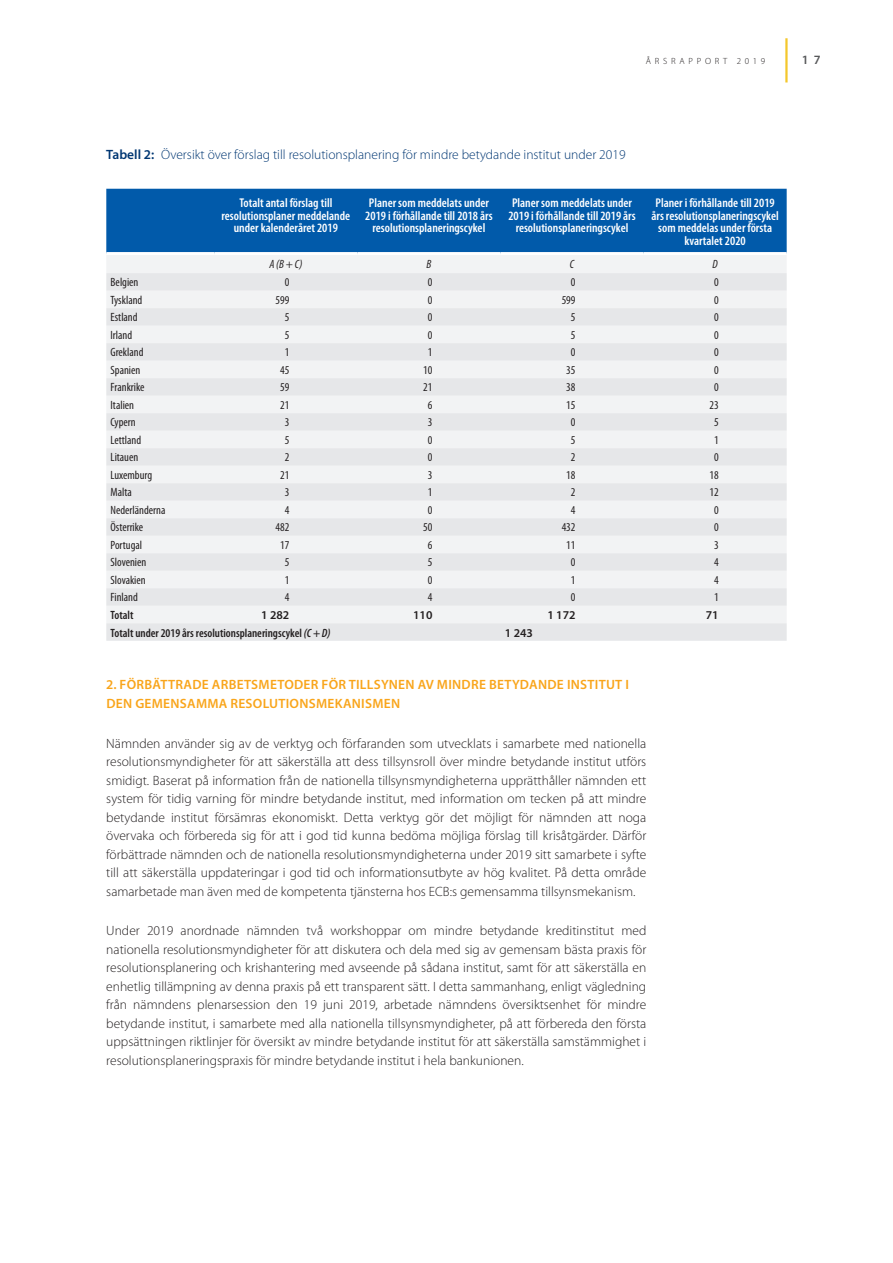
<style>
.page{position:relative;width:893px;height:1263px;background:#fff}
.page>*{position:absolute;margin:0;border:0;box-sizing:border-box;transform-origin:0 0}
.body{font:300 13.5px/18.5px "Myriad Pro";color:#231f20;text-align:justify}
.subhead_1{font:600 13.5px/18.8px "Myriad Pro";letter-spacing:.02em;color:#f9a51b}
.t1{font:300 13.5px "Myriad Pro";color:#013773}
.header_white_center{font:600 condensed 12.75px/12.8px "Myriad Pro";color:#fff;text-align:center}
.t2{font:600 12.75px "Myriad Pro";color:#57585a}
.table_left{font:condensed 12px "Myriad Pro";color:#231f20}
.table_right{font:condensed 12px "Myriad Pro";color:#231f20}
.table_left_totals{font:600 condensed 12px "Myriad Pro";color:#231f20}
.table_right_totals{font:600 12px "Myriad Pro";color:#231f20}
.table_center{font:italic condensed 12px "Myriad Pro";color:#231f20}
.table_left-2{font:600 12px "Myriad Pro";color:#231f20}
.t3{font:300 9px "Myriad Pro";letter-spacing:.42em;color:#231f20}
.s1{font-weight:600}
.s2{font-style:italic}
</style>
<div class="page">
<hr style="left:785px;top:38px;width:3px;height:44px;background:#f4c72c">
<div style="left:106px;top:189px;width:681px;height:63px;background:#015aaa"></div>
<div style="left:107px;top:255px;width:679px;height:18px;background:#f2f3f4"></div>
<div style="left:106px;top:273px;width:681px;height:368px;background:#eaebed"></div>
<p class="t3" style="left:646px;top:56px;width:121px">ÅRSRAPPORT 2019</p>
<p class="t2" style="left:802px;top:53px;width:20px">1 7</p>
<p class="t1" style="left:106px;top:147px;width:521px"><span class="s1">Tabell 2:</span> Översikt över förslag till resolutionsplanering för mindre betydande institut under 2019</p>
<p class="header_white_center" style="left:221px;top:196px;width:130px">Totalt antal förslag till resolutionsplaner meddelande under kalenderåret 2019</p>
<p class="header_white_center" style="left:365px;top:196px;width:129px">Planer som meddelats under<br>2019 i förhållande till 2018 års resolutionsplaneringscykel</p>
<p class="header_white_center" style="left:508px;top:196px;width:129px">Planer som meddelats under<br>2019 i förhållande till 2019 års resolutionsplaneringscykel</p>
<p class="header_white_center" style="left:651px;top:196px;width:129px">Planer i förhållande till 2019 års resolutionsplaneringscykel som meddelas under första kvartalet 2020</p>
<p class="table_center" style="left:269px;top:257px;width:35px">A (B + C)</p>
<p class="table_center" style="left:426px;top:257px;width:6px">B</p>
<p class="table_center" style="left:570px;top:257px;width:6px">C</p>
<p class="table_center" style="left:712px;top:257px;width:7px">D</p>
<p class="table_left" style="left:111px;top:276px;width:29px">Belgien</p>
<p class="table_right" style="left:285px;top:276px;width:6px">0</p>
<p class="table_right" style="left:428px;top:276px;width:6px">0</p>
<p class="table_right" style="left:571px;top:276px;width:6px">0</p>
<p class="table_right" style="left:714px;top:276px;width:6px">0</p>
<p class="table_left" style="left:111px;top:293px;width:33px">Tyskland</p>
<p class="table_right" style="left:276px;top:293px;width:15px">599</p>
<p class="table_right" style="left:428px;top:293px;width:6px">0</p>
<p class="table_right" style="left:562px;top:293px;width:15px">599</p>
<p class="table_right" style="left:714px;top:293px;width:6px">0</p>
<p class="table_left" style="left:111px;top:311px;width:29px">Estland</p>
<p class="table_right" style="left:285px;top:311px;width:6px">5</p>
<p class="table_right" style="left:428px;top:311px;width:6px">0</p>
<p class="table_right" style="left:571px;top:311px;width:6px">5</p>
<p class="table_right" style="left:714px;top:311px;width:6px">0</p>
<p class="table_left" style="left:111px;top:328px;width:23px">Irland</p>
<p class="table_right" style="left:285px;top:328px;width:6px">5</p>
<p class="table_right" style="left:428px;top:328px;width:6px">0</p>
<p class="table_right" style="left:571px;top:328px;width:6px">5</p>
<p class="table_right" style="left:714px;top:328px;width:6px">0</p>
<p class="table_left" style="left:111px;top:346px;width:34px">Grekland</p>
<p class="table_right" style="left:285px;top:346px;width:6px">1</p>
<p class="table_right" style="left:428px;top:346px;width:6px">1</p>
<p class="table_right" style="left:571px;top:346px;width:6px">0</p>
<p class="table_right" style="left:714px;top:346px;width:6px">0</p>
<p class="table_left" style="left:111px;top:363px;width:31px">Spanien</p>
<p class="table_right" style="left:280px;top:363px;width:11px">45</p>
<p class="table_right" style="left:423px;top:363px;width:11px">10</p>
<p class="table_right" style="left:566px;top:363px;width:11px">35</p>
<p class="table_right" style="left:714px;top:363px;width:6px">0</p>
<p class="table_left" style="left:111px;top:381px;width:35px">Frankrike</p>
<p class="table_right" style="left:280px;top:381px;width:11px">59</p>
<p class="table_right" style="left:423px;top:381px;width:11px">21</p>
<p class="table_right" style="left:566px;top:381px;width:11px">38</p>
<p class="table_right" style="left:714px;top:381px;width:6px">0</p>
<p class="table_left" style="left:111px;top:398px;width:25px">Italien</p>
<p class="table_right" style="left:280px;top:398px;width:11px">21</p>
<p class="table_right" style="left:428px;top:398px;width:6px">6</p>
<p class="table_right" style="left:566px;top:398px;width:11px">15</p>
<p class="table_right" style="left:709px;top:398px;width:11px">23</p>
<p class="table_left" style="left:111px;top:416px;width:27px">Cypern</p>
<p class="table_right" style="left:285px;top:416px;width:6px">3</p>
<p class="table_right" style="left:428px;top:416px;width:6px">3</p>
<p class="table_right" style="left:571px;top:416px;width:6px">0</p>
<p class="table_right" style="left:714px;top:416px;width:6px">5</p>
<p class="table_left" style="left:111px;top:433px;width:32px">Lettland</p>
<p class="table_right" style="left:285px;top:433px;width:6px">5</p>
<p class="table_right" style="left:428px;top:433px;width:6px">0</p>
<p class="table_right" style="left:571px;top:433px;width:6px">5</p>
<p class="table_right" style="left:714px;top:433px;width:6px">1</p>
<p class="table_left" style="left:111px;top:451px;width:29px">Litauen</p>
<p class="table_right" style="left:285px;top:451px;width:6px">2</p>
<p class="table_right" style="left:428px;top:451px;width:6px">0</p>
<p class="table_right" style="left:571px;top:451px;width:6px">2</p>
<p class="table_right" style="left:714px;top:451px;width:6px">0</p>
<p class="table_left" style="left:111px;top:468px;width:43px">Luxemburg</p>
<p class="table_right" style="left:280px;top:468px;width:11px">21</p>
<p class="table_right" style="left:428px;top:468px;width:6px">3</p>
<p class="table_right" style="left:566px;top:468px;width:11px">18</p>
<p class="table_right" style="left:709px;top:468px;width:11px">18</p>
<p class="table_left" style="left:111px;top:486px;width:23px">Malta</p>
<p class="table_right" style="left:285px;top:486px;width:6px">3</p>
<p class="table_right" style="left:428px;top:486px;width:6px">1</p>
<p class="table_right" style="left:571px;top:486px;width:6px">2</p>
<p class="table_right" style="left:709px;top:486px;width:11px">12</p>
<p class="table_left" style="left:111px;top:503px;width:56px">Nederländerna</p>
<p class="table_right" style="left:285px;top:503px;width:6px">4</p>
<p class="table_right" style="left:428px;top:503px;width:6px">0</p>
<p class="table_right" style="left:571px;top:503px;width:6px">4</p>
<p class="table_right" style="left:714px;top:503px;width:6px">0</p>
<p class="table_left" style="left:111px;top:521px;width:34px">Österrike</p>
<p class="table_right" style="left:276px;top:521px;width:15px">482</p>
<p class="table_right" style="left:423px;top:521px;width:11px">50</p>
<p class="table_right" style="left:562px;top:521px;width:15px">432</p>
<p class="table_right" style="left:714px;top:521px;width:6px">0</p>
<p class="table_left" style="left:111px;top:538px;width:33px">Portugal</p>
<p class="table_right" style="left:280px;top:538px;width:11px">17</p>
<p class="table_right" style="left:428px;top:538px;width:6px">6</p>
<p class="table_right" style="left:566px;top:538px;width:11px">11</p>
<p class="table_right" style="left:714px;top:538px;width:6px">3</p>
<p class="table_left" style="left:111px;top:556px;width:37px">Slovenien</p>
<p class="table_right" style="left:285px;top:556px;width:6px">5</p>
<p class="table_right" style="left:428px;top:556px;width:6px">5</p>
<p class="table_right" style="left:571px;top:556px;width:6px">0</p>
<p class="table_right" style="left:714px;top:556px;width:6px">4</p>
<p class="table_left" style="left:111px;top:573px;width:37px">Slovakien</p>
<p class="table_right" style="left:285px;top:573px;width:6px">1</p>
<p class="table_right" style="left:428px;top:573px;width:6px">0</p>
<p class="table_right" style="left:571px;top:573px;width:6px">1</p>
<p class="table_right" style="left:714px;top:573px;width:6px">4</p>
<p class="table_left" style="left:111px;top:591px;width:29px">Finland</p>
<p class="table_right" style="left:285px;top:591px;width:6px">4</p>
<p class="table_right" style="left:428px;top:591px;width:6px">4</p>
<p class="table_right" style="left:571px;top:591px;width:6px">0</p>
<p class="table_right" style="left:714px;top:591px;width:6px">1</p>
<p class="table_left_totals" style="left:111px;top:608px;width:24px">Totalt</p>
<p class="table_right_totals" style="left:261px;top:608px;width:30px">1 282</p>
<p class="table_right_totals" style="left:413px;top:608px;width:21px">110</p>
<p class="table_right_totals" style="left:547px;top:608px;width:30px">1 172</p>
<p class="table_right_totals" style="left:706px;top:608px;width:14px">71</p>
<p class="table_left_totals" style="left:111px;top:626px;width:221px">Totalt under 2019 års resolutionsplaneringscykel <span class="s2">(C + D)</span></p>
<p class="table_left-2" style="left:505px;top:626px;width:30px">1 243</p>
<p class="subhead_1" style="left:106px;top:676px;width:524px">2. FÖRBÄTTRADE ARBETSMETODER FÖR TILLSYNEN AV MINDRE BETYDANDE INSTITUT I<br>DEN GEMENSAMMA RESOLUTIONSMEKANISMEN</p>
<p class="body" style="left:106px;top:734px;width:542px">Nämnden använder sig av de verktyg och förfaranden som utvecklats i samarbete med nationella resolutionsmyndigheter för att säkerställa att dess tillsynsroll över mindre betydande institut utförs smidigt. Baserat på information från de nationella tillsynsmyndigheterna upprätthåller nämnden ett system för tidig varning för mindre betydande institut, med information om tecken på att mindre betydande institut försämras ekonomiskt. Detta verktyg gör det möjligt för nämnden att noga övervaka och förbereda sig för att i god tid kunna bedöma möjliga förslag till krisåtgärder. Därför förbättrade nämnden och de nationella resolutionsmyndigheterna under 2019 sitt samarbete i syfte till att säkerställa uppdateringar i god tid och informationsutbyte av hög kvalitet. På detta område samarbetade man även med de kompetenta tjänsterna hos ECB:s gemensamma tillsynsmekanism.</p>
<p class="body" style="left:106px;top:922px;width:542px">Under 2019 anordnade nämnden två workshoppar om mindre betydande kreditinstitut med nationella resolutionsmyndigheter för att diskutera och dela med sig av gemensam bästa praxis för resolutionsplanering och krishantering med avseende på sådana institut, samt för att säkerställa en enhetlig tillämpning av denna praxis på ett transparent sätt. I detta sammanhang, enligt vägledning från nämndens plenarsession den 19 juni 2019, arbetade nämndens översiktsenhet för mindre betydande institut, i samarbete med alla nationella tillsynsmyndigheter, på att förbereda den första uppsättningen riktlinjer för översikt av mindre betydande institut för att säkerställa samstämmighet i resolutionsplaneringspraxis för mindre betydande institut i hela bankunionen.</p>
</div>
